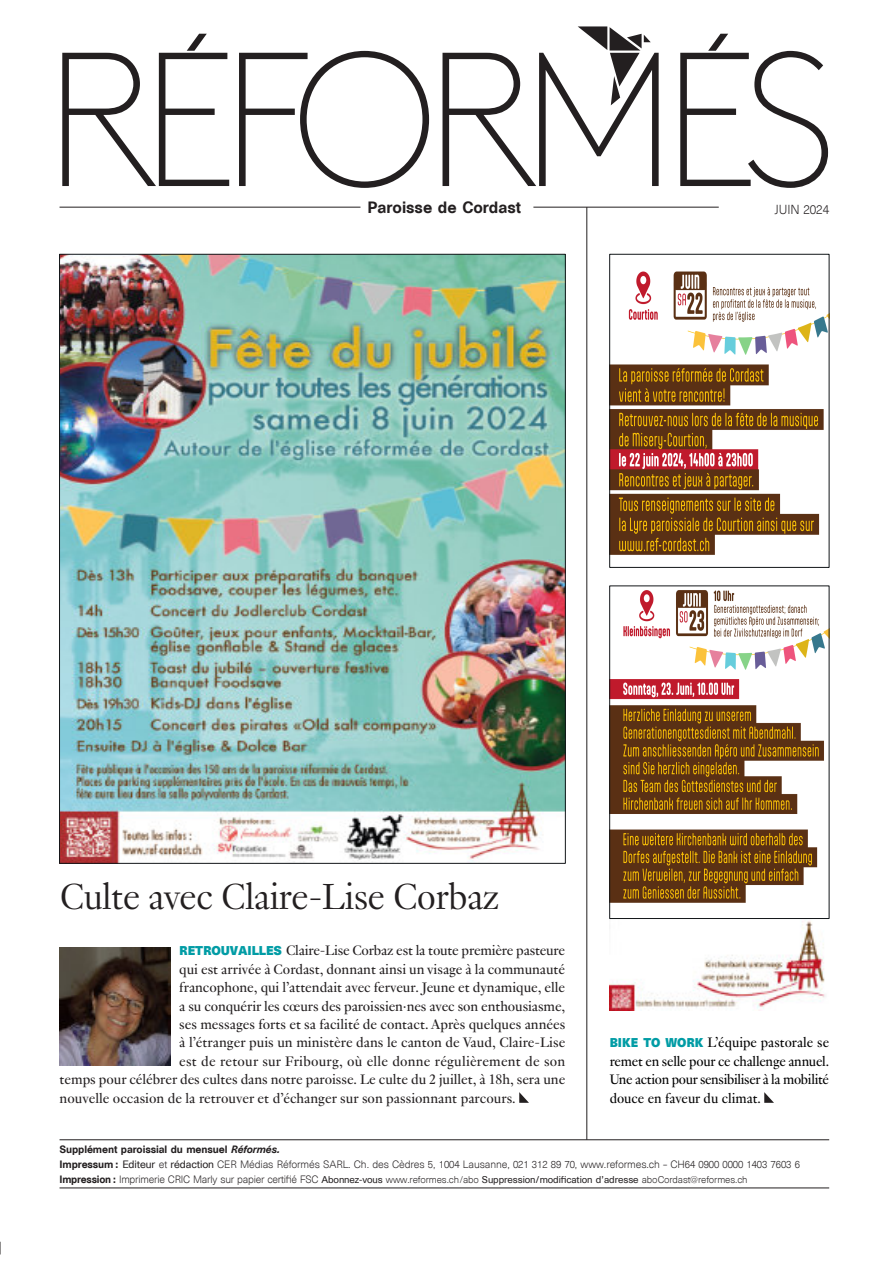
<style>
.page{position:relative;width:893px;height:1263px;background:#fff}
.page>*{position:absolute;margin:0;border:0;box-sizing:border-box;transform-origin:0 0}
.t1{font:300 39.6px "Genath";letter-spacing:-.02em;color:#231f20}
.t2{font:15px "Genath";letter-spacing:-.005em;color:#231f20}
.t3{font:15px "Genath";letter-spacing:-.015em;color:#000}
.t4{font:15px "Genath";letter-spacing:.015em;color:#231f20}
.t5{font:15px "Genath";letter-spacing:.005em;color:#000}
.t6{font:500 15px "Unica SB";color:#231f20}
.t7{font:300 12px "Unica SB";letter-spacing:-.01em;color:#231f20}
.t8{font:700 11.7px "Unica SB";letter-spacing:-.01em;color:#009ca5}
.t9{font:300 9.75px "Unica SB";letter-spacing:-.01em;color:#231f20}
.t10{font:500 9.75px "Unica SB";letter-spacing:-.01em;color:#231f20}
.t11{font:9px "Unica SB";letter-spacing:-.01em;color:#231f20}
.s1{font-style:italic}
.s2{font-weight:500}
.s3{font-weight:400}
.s4{font-weight:500;font-size:9.75px}
.s5{font-weight:300;font-size:9.75px}
.s6{font-weight:300}
</style>
<div class="page">
<img style="left:610px;top:919px;width:215px;height:91px">
<svg style="left:0;top:1242px;width:1px;height:12px"></svg>
<hr style="left:60px;top:207px;width:300px;height:1px;background:#231f20">
<hr style="left:533px;top:207px;width:186px;height:1px;background:#231f20">
<svg style="left:764px;top:1092px;width:10px;height:11px"></svg>
<hr style="left:60px;top:1188px;width:769px;height:1px;background:#231f20">
<hr style="left:60px;top:1139px;width:769px;height:1px;background:#231f20">
<hr style="left:587px;top:207px;width:1px;height:933px;background:#231f20">
<svg style="left:62px;top:34px;width:167px;height:152px"></svg>
<svg style="left:239px;top:51px;width:190px;height:137px"></svg>
<svg style="left:680px;top:34px;width:148px;height:154px"></svg>
<svg style="left:442px;top:26px;width:217px;height:160px"></svg>
<svg style="left:611px;top:590px;width:216px;height:313px"></svg>
<div style="left:609px;top:586px;width:220px;height:333px;border:1px solid #121619"></div>
<img style="left:611px;top:271px;width:216px;height:284px">
<div style="left:609px;top:254px;width:220px;height:314px;border:1px solid #121619"></div>
<svg style="left:519px;top:1092px;width:10px;height:11px"></svg>
<img style="left:60px;top:947px;width:111px;height:118px">
<img style="left:61px;top:256px;width:503px;height:606px">
<p class="t6" style="left:367px;top:201px;width:155px">Paroisse de Cordast</p>
<p class="t7" style="left:775px;top:205px;width:56px">JUIN 2024</p>
<p class="t1" style="left:60px;top:878px;width:441px">Culte avec Claire-Lise Corbaz</p>
<p class="t8" style="left:179px;top:946px;width:104px">RETROUVAILLES</p>
<p class="t2" style="left:286px;top:943px;width:281px">Claire-Lise Corbaz est la toute première pasteure</p>
<p class="t2" style="left:179px;top:962px;width:387px">qui est arrivée à Cordast, donnant ainsi un visage à la communauté</p>
<p class="t2" style="left:179px;top:980px;width:387px">francophone, qui l’attendait avec ferveur. Jeune et dynamique, elle</p>
<p class="t2" style="left:179px;top:999px;width:388px">a su conquérir les cœurs des paroissien·nes avec son enthousiasme,</p>
<p class="t2" style="left:179px;top:1017px;width:388px">ses messages forts et sa facilité de contact. Après quelques années</p>
<p class="t2" style="left:179px;top:1036px;width:387px">à l’étranger puis un ministère dans le canton de Vaud, Claire-Lise</p>
<p class="t4" style="left:179px;top:1054px;width:388px">est de retour sur Fribourg, où elle donne régulièrement de son</p>
<p class="t2" style="left:60px;top:1073px;width:507px">temps pour célébrer des cultes dans notre paroisse. Le culte du 2 juillet, à 18h, sera une</p>
<p class="t2" style="left:60px;top:1091px;width:458px">nouvelle occasion de la retrouver et d’échanger sur son passionnant parcours.</p>
<p class="t8" style="left:610px;top:1039px;width:95px">BIKE TO WORK</p>
<p class="t5" style="left:707px;top:1036px;width:123px">L’équipe pastorale se</p>
<p class="t3" style="left:610px;top:1054px;width:221px">remet en selle pour ce challenge annuel.</p>
<p class="t3" style="left:610px;top:1073px;width:221px">Une action pour sensibiliser à la mobilité</p>
<p class="t3" style="left:610px;top:1091px;width:153px">douce en faveur du climat.</p>
<p class="t10" style="left:60px;top:1145px;width:222px">Supplément paroissial du mensuel <span class="s1">Réformés.</span></p>
<p class="t9" style="left:60px;top:1160px;width:742px"><span class="s2">Impressum :</span> <span class="s3">Editeur</span> et <span class="s3">rédaction</span> CER Médias Réformés SARL. Ch. des Cèdres 5, 1004 Lausanne, 021 312 89 70, www.reformes.ch – CH64 0900 0000 1403 7603 6</p>
<p class="t11" style="left:60px;top:1176px;width:690px"><span class="s4">Impression :</span> <span class="s5">Imprimerie CRIC Marly sur papier certifié FSC</span> Abonnez-vous <span class="s6">www.reformes.ch/abo</span> Suppression/modification d’adresse <span class="s6">aboCordast@reformes.ch</span></p>
</div>
